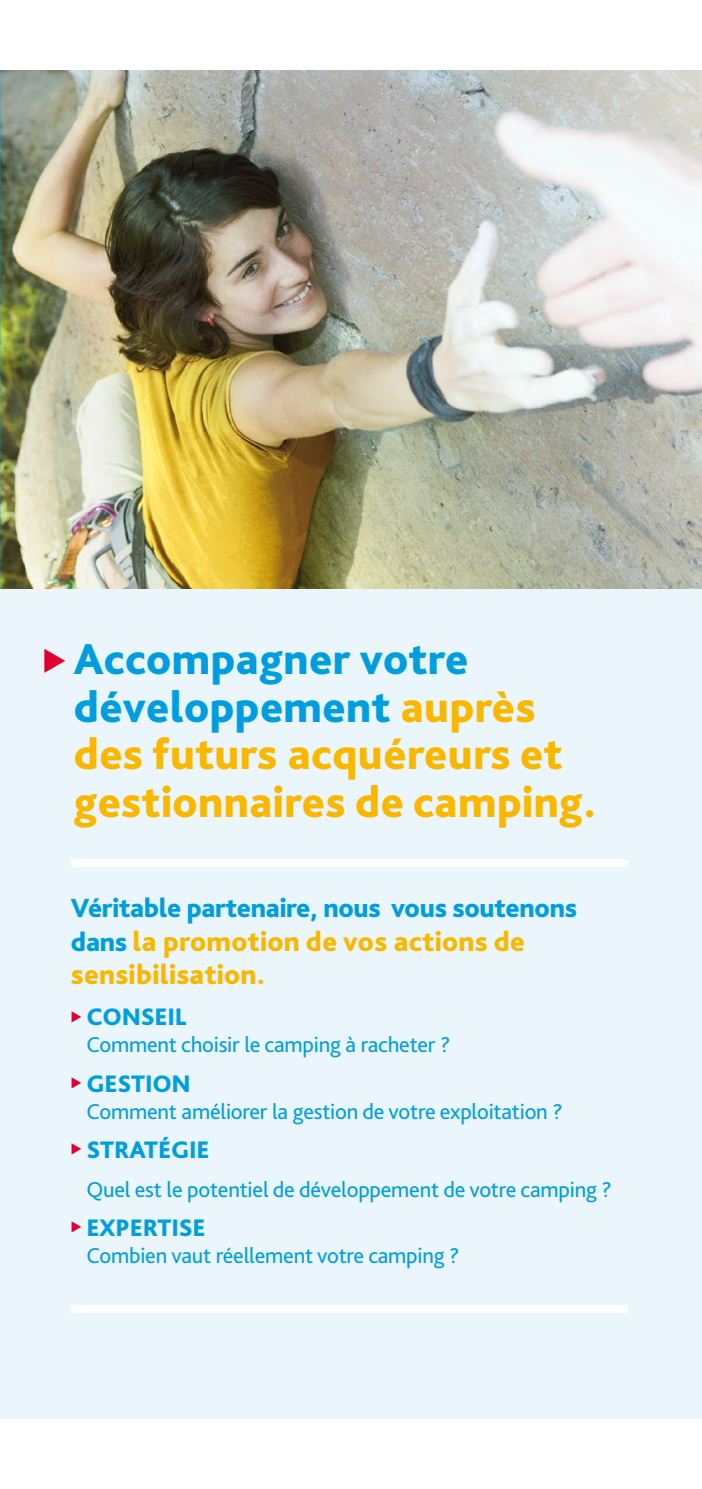
<style>
.page{position:relative;width:702px;height:1489px;background:#fff}
.page>*{position:absolute;margin:0;border:0;box-sizing:border-box;transform-origin:0 0}
.t1{font:800 45px/47.5px "Bliss Pro";letter-spacing:.01em;color:#fab700}
.t2{font:800 28.75px/32.5px "Bliss Pro";letter-spacing:.01em;color:#fab700}
.t3{font:800 27.5px "Bliss Pro";letter-spacing:-.01em;color:#009ee0}
.t4{font:800 25px "Bliss Pro";letter-spacing:-.01em;color:#009ee0}
.t5{font:22.5px "Bliss Pro";letter-spacing:-.01em;color:#009ee0}
.s1{color:#009ee0}
.s2{font-size:27.5px;color:#009ee0}
</style>
<div class="page">
<div style="left:0;top:71px;width:702px;height:1346px;background:#ebf6fc"></div>
<div style="left:71px;top:858px;width:556px;height:8px;background:#fff"></div>
<div style="left:71px;top:1305px;width:556px;height:7px;background:#fff"></div>
<img style="left:0;top:71px;width:702px;height:518px">
<h1 class="t1" style="left:74px;top:634px;width:524px"><span class="s1">Accompagner votre développement</span> auprès des futurs acquéreurs et gestionnaires de camping.</h1>
<p class="t3" style="left:71px;top:891px;width:507px">Véritable partenaire, nous vous soutenons</p>
<p class="t2" style="left:71px;top:924px;width:455px"><span class="s2">dans</span> la promotion de vos actions de sensibilisation.</p>
<p class="t4" style="left:86px;top:1001px;width:102px">CONSEIL</p>
<p class="t5" style="left:86px;top:1030px;width:365px">Comment choisir le camping à racheter ?</p>
<p class="t4" style="left:86px;top:1067px;width:106px">GESTION</p>
<p class="t5" style="left:86px;top:1096px;width:478px">Comment améliorer la gestion de votre exploitation ?</p>
<p class="t4" style="left:86px;top:1133px;width:125px">STRATÉGIE</p>
<p class="t5" style="left:86px;top:1174px;width:527px">Quel est le potentiel de développement de votre camping ?</p>
<p class="t4" style="left:86px;top:1211px;width:121px">EXPERTISE</p>
<p class="t5" style="left:86px;top:1240px;width:375px">Combien vaut réellement votre camping ?</p>
</div>
